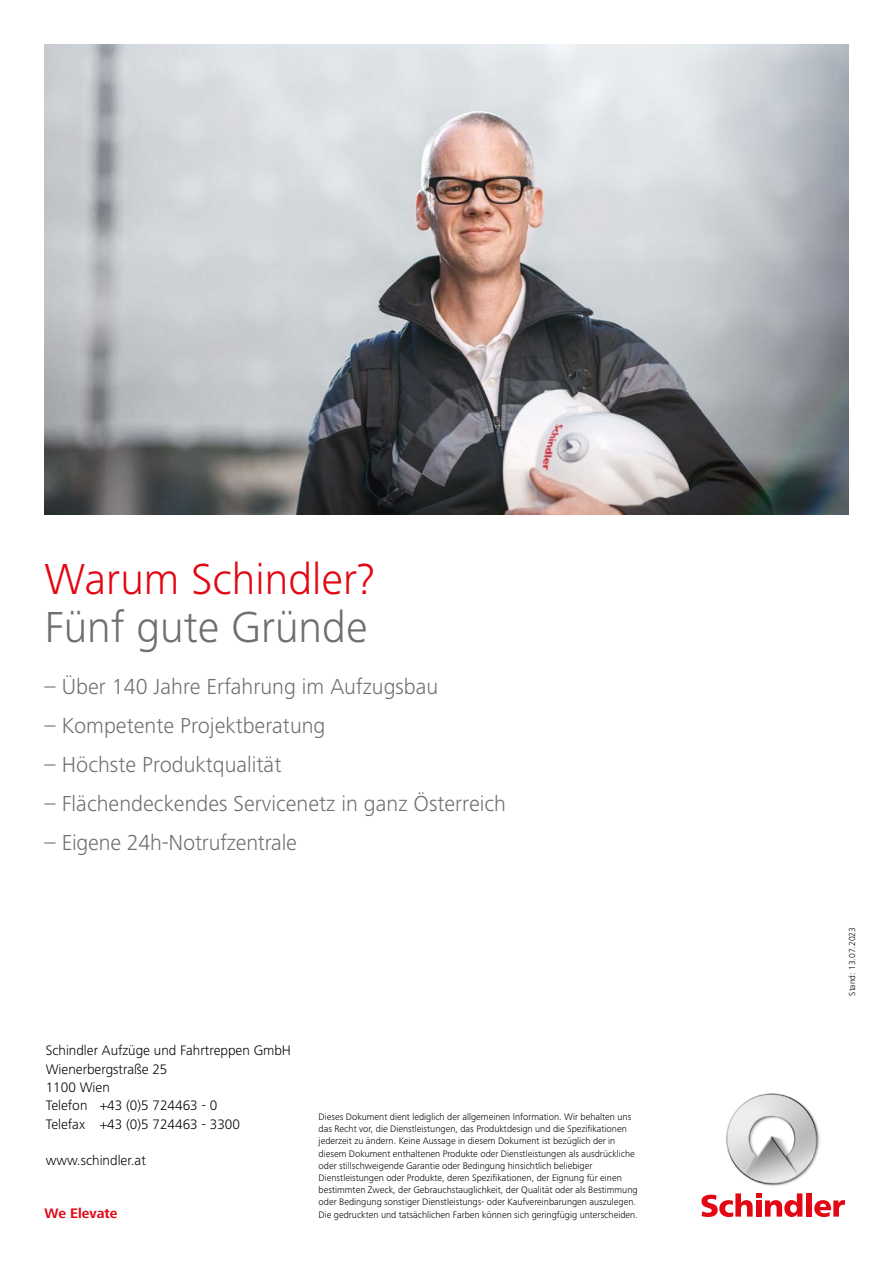
<style>
.page{position:relative;width:893px;height:1263px;background:#fff}
.page>*{position:absolute;margin:0;border:0;box-sizing:border-box;transform-origin:0 0}
.t1{font:300 45px "Frutiger Next LT";color:#e30613}
.t2{font:300 45px "Frutiger Next LT";color:#706f6f}
.t3{font:300 22.5px "Frutiger Next LT";color:#706f6f}
.t4{font:300 14.25px/18.3px "Frutiger Next LT";color:#000}
.t5{font:700 14.25px "Frutiger Next LT";color:#e30613}
.t6{font:300 9.75px/12.1px "Frutiger Next LTW1 G";color:#000}
.t7{font:300 9px "Frutiger Next LT";color:#000}
</style>
<div class="page">
<img style="left:45px;top:45px;width:803px;height:469px">
<svg style="left:701px;top:1193px;width:101px;height:24px"></svg>
<div style="left:806px;top:1193px;width:6px;height:23px;background:#e30613"></div>
<svg style="left:814px;top:1200px;width:31px;height:17px"></svg>
<img style="left:726px;top:1093px;width:94px;height:93px">
<p class="t1" style="left:45px;top:554px;width:332px">Warum Schindler?</p>
<h1 class="t2" style="left:45px;top:602px;width:325px">Fünf gute Gründe</h1>
<p class="t3" style="left:45px;top:674px;width:395px">– Über 140 Jahre Erfahrung im Aufzugsbau</p>
<p class="t3" style="left:45px;top:713px;width:282px">– Kompetente Projektberatung</p>
<p class="t3" style="left:45px;top:752px;width:238px">– Höchste Produktqualität</p>
<p class="t3" style="left:45px;top:791px;width:463px">– Flächendeckendes Servicenetz in ganz Österreich</p>
<p class="t3" style="left:45px;top:830px;width:254px">– Eigene 24h-Notrufzentrale</p>
<p class="t4" style="left:46px;top:1042px;width:247px">Schindler Aufzüge und Fahrtreppen GmbH<br>Wienerbergstraße 25<br>1100 Wien<br>Telefon +43 (0)5 724463 - 0<br>Telefax +43 (0)5 724463 - 3300</p>
<p class="t4" style="left:46px;top:1151px;width:102px">www.schindler.at</p>
<p class="t5" style="left:45px;top:1205px;width:74px">We Elevate</p>
<p class="t6" style="left:319px;top:1111px;width:321px">Dieses Dokument dient lediglich der allgemeinen Information. Wir behalten uns das Recht vor, die Dienstleistungen, das Produktdesign und die Spezifkationen jederzeit zu ändern. Keine Aussage in diesem Dokument ist bezüglich der in diesem Dokument enthaltenen Produkte oder Dienstleistungen als ausdrückliche oder stillschweigende Garantie oder Bedingung hinsichtlich beliebiger Dienstleistungen oder Produkte, deren Spezifkationen, der Eignung für einen bestimmten Zweck, der Gebrauchstauglichkeit, der Qualität oder als Bestimmung oder Bedingung sonstiger Dienstleistungs- oder Kaufvereinbarungen auszulegen.<br>Die gedruckten und tatsächlichen Farben können sich geringfügig unterscheiden.</p>
<p class="t7" style="left:847px;top:995px;width:70px;rotate:-90deg">Stand: 13.07.2023</p>
</div>
